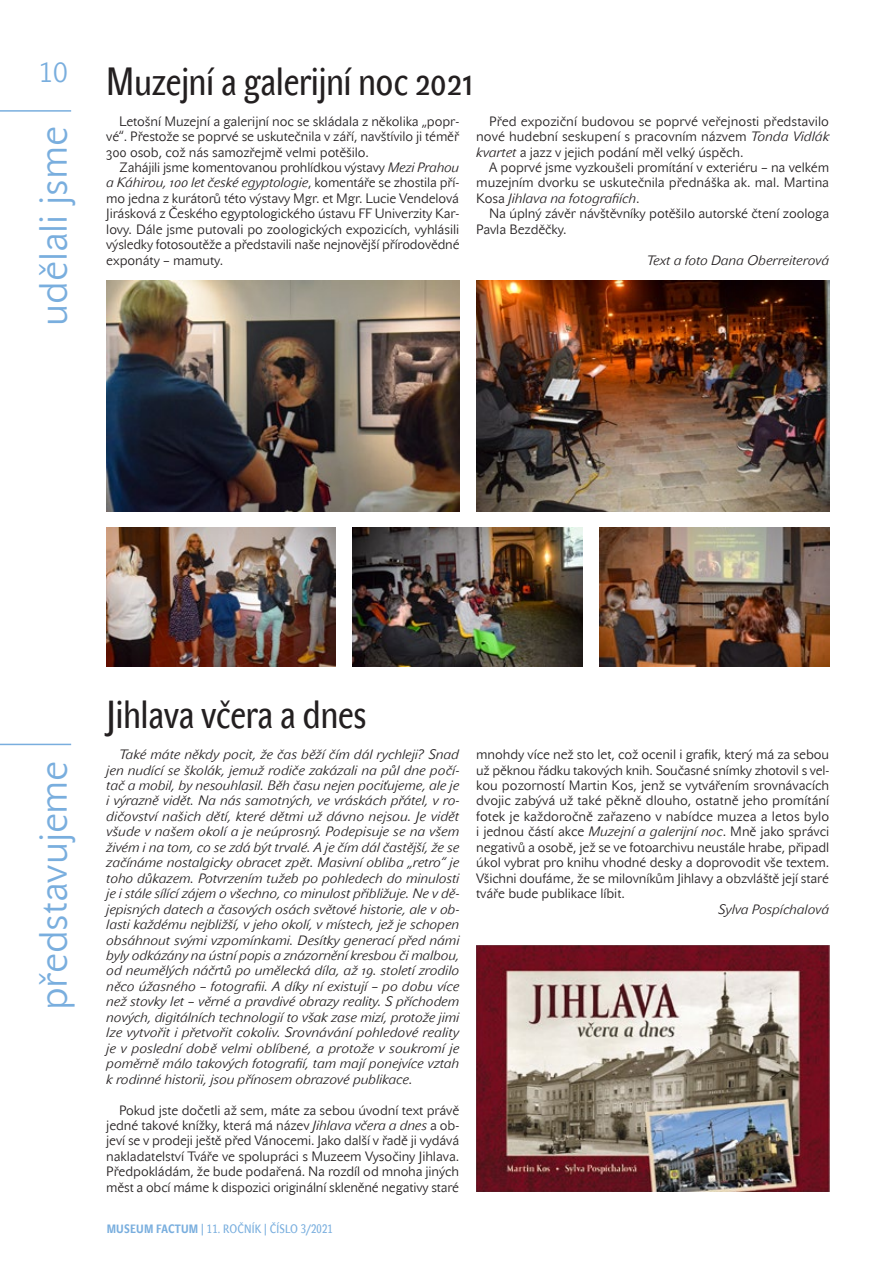
<style>
.page{position:relative;width:893px;height:1263px;background:#fff}
.page>*{position:absolute;margin:0;border:0;box-sizing:border-box;transform-origin:0 0}
.t1{font:39px "John Sans Cond Text CE";color:#231f20}
.kapitola{font:39px "John Sans Lite CE";color:#79aede}
.t2{font:27px "John Sans Lite SCCE";color:#79aede}
.blok{font:13.5px/15.5px "John Sans Lite CE";letter-spacing:-.005em;color:#231f20;text-align:justify}
.blok-2{font:italic 13.5px/15.5px "John Sans Lite CE";letter-spacing:-.005em;color:#231f20;text-align:justify}
.blok_-_podpis{font:italic 13.5px "John Sans Lite CE";letter-spacing:-.005em;color:#231f20}
.t3{font:12px "John Sans Cond Text SCCE";letter-spacing:.02em;color:#79aede}
.s1{font-style:italic}
.s2{font-weight:700}
</style>
<div class="page">
<hr style="left:0;top:110px;width:71px;height:2px;background:#79aede">
<hr style="left:0;top:744px;width:71px;height:1px;background:#79aede">
<img style="left:476px;top:945px;width:353px;height:247px">
<img style="left:106px;top:280px;width:353px;height:232px">
<img style="left:106px;top:527px;width:230px;height:139px">
<img style="left:600px;top:527px;width:229px;height:139px">
<img style="left:476px;top:280px;width:353px;height:232px">
<img style="left:353px;top:527px;width:230px;height:139px">
<h2 class="t2" style="left:38px;top:57px;width:31px">10</h2>
<p class="kapitola" style="left:31px;top:326px;width:201px;rotate:-90deg">udělali jsme</p>
<h1 class="t1" style="left:106px;top:59px;width:369px">Muzejní a galerijní noc 2021</h1>
<p class="blok" style="left:106px;top:113px;width:354px;text-indent:13px">Letošní Muzejní a galerijní noc se skládala z několika „popr&shy;vé“. Přestože se poprvé se uskutečnila v září, navštívilo ji téměř 300 osob, což nás samozřejmě velmi potěšilo.</p>
<p class="blok" style="left:106px;top:160px;width:355px;text-indent:13px">Zahájili jsme komentovanou prohlídkou výstavy <span class="s1">Mezi Prahou a Káhirou, 100 let české egyptologie</span>, komentáře se zhostila pří&shy;mo jedna z kurátorů této výstavy Mgr. et Mgr. Lucie Vendelová Jirásková z Českého egyptologického ústavu FF Univerzity Kar&shy;lovy. Dále jsme putovali po zoologických expozicích, vyhlásili výsledky fotosoutěže a představili naše nejnovější přírodovědné exponáty – mamuty.</p>
<p class="blok" style="left:476px;top:113px;width:354px;text-indent:13px">Před expoziční budovou se poprvé veřejnosti představilo nové hudební seskupení s pracovním názvem <span class="s1">Tonda Vidlák kvartet</span> a jazz v jejich podání měl velký úspěch.</p>
<p class="blok" style="left:476px;top:160px;width:354px;text-indent:13px">A poprvé jsme vyzkoušeli promítání v exteriéru – na velkém muzejním dvorku se uskutečnila přednáška ak. mal. Martina Kosa <span class="s1">Jihlava na fotografiích</span>.</p>
<p class="blok" style="left:476px;top:206px;width:354px;text-indent:13px">Na úplný závěr návštěvníky potěšilo autorské čtení zoologa<br>Pavla Bezděčky.</p>
<p class="blok_-_podpis" style="left:647px;top:252px;width:184px">Text a foto Dana Oberreiterová</p>
<p class="kapitola" style="left:31px;top:1010px;width:251px;rotate:-90deg">představujeme</p>
<h1 class="t1" style="left:106px;top:692px;width:262px">Jihlava včera a dnes</h1>
<p class="blok-2" style="left:106px;top:747px;width:355px;text-indent:13px">Také máte někdy pocit, že čas běží čím dál rychleji? Snad jen nudící se školák, jemuž rodiče zakázali na půl dne počí&shy;tač a mobil, by nesouhlasil. Běh času nejen pociťujeme, ale je i výrazně vidět. Na nás samotných, ve vráskách přátel, v ro&shy;dičovství našich dětí, které dětmi už dávno nejsou. Je vidět všude v našem okolí a je neúprosný. Podepisuje se na všem živém i na tom, co se zdá být trvalé. A je čím dál častější, že se začínáme nostalgicky obracet zpět. Masivní obliba „retro“ je toho důkazem. Potvrzením tužeb po pohledech do minulosti je i stále sílící zájem o všechno, co minulost přibližuje. Ne v dě&shy;jepisných datech a časových osách světové historie, ale v ob&shy;lasti každému nejbližší, v jeho okolí, v místech, jež je schopen obsáhnout svými vzpomínkami. Desítky generací před námi byly odkázány na ústní popis a znázornění kresbou či malbou, od neumělých náčrtů po umělecká díla, až 19. století zrodilo něco úžasného – fotografii. A díky ní existují – po dobu více než stovky let – věrné a pravdivé obrazy reality. S příchodem nových, digitálních technologií to však zase mizí, protože jimi lze vytvořit i přetvořit cokoliv. Srovnávání pohledové reality je v poslední době velmi oblíbené, a protože v soukromí je poměrně málo takových fotografií, tam mají ponejvíce vztah k rodinné historii, jsou přínosem obrazové publikace.</p>
<p class="blok" style="left:106px;top:1102px;width:354px;text-indent:13px">Pokud jste dočetli až sem, máte za sebou úvodní text právě jedné takové knížky, která má název <span class="s1">Jihlava včera a dnes</span> a ob&shy;jeví se v prodeji ještě před Vánocemi. Jako další v řadě ji vydává nakladatelství Tváře ve spolupráci s Muzeem Vysočiny Jihlava.<br>Předpokládám, že bude podařená. Na rozdíl od mnoha jiných měst a obcí máme k dispozici originální skleněné negativy staré</p>
<p class="t3" style="left:107px;top:1222px;width:228px"><span class="s2">MUSEUM FACTUM</span> | 11. ROČNÍK | ČÍSLO 3/2021</p>
<p class="blok" style="left:476px;top:747px;width:355px">mnohdy více než sto let, což ocenil i grafik, který má za sebou už pěknou řádku takových knih. Současné snímky zhotovil s vel&shy;kou pozorností Martin Kos, jenž se vytvářením srovnávacích dvojic zabývá už také pěkně dlouho, ostatně jeho promítání fotek je každoročně zařazeno v nabídce muzea a letos bylo i jednou částí akce <span class="s1">Muzejní a galerijní noc</span>. Mně jako správci negativů a osobě, jež se ve fotoarchivu neustále hrabe, připadl úkol vybrat pro knihu vhodné desky a doprovodit vše textem.<br>Všichni doufáme, že se milovníkům Jihlavy a obzvláště její staré tváře bude publikace líbit.</p>
<p class="blok_-_podpis" style="left:718px;top:901px;width:112px">Sylva Pospíchalová</p>
</div>
